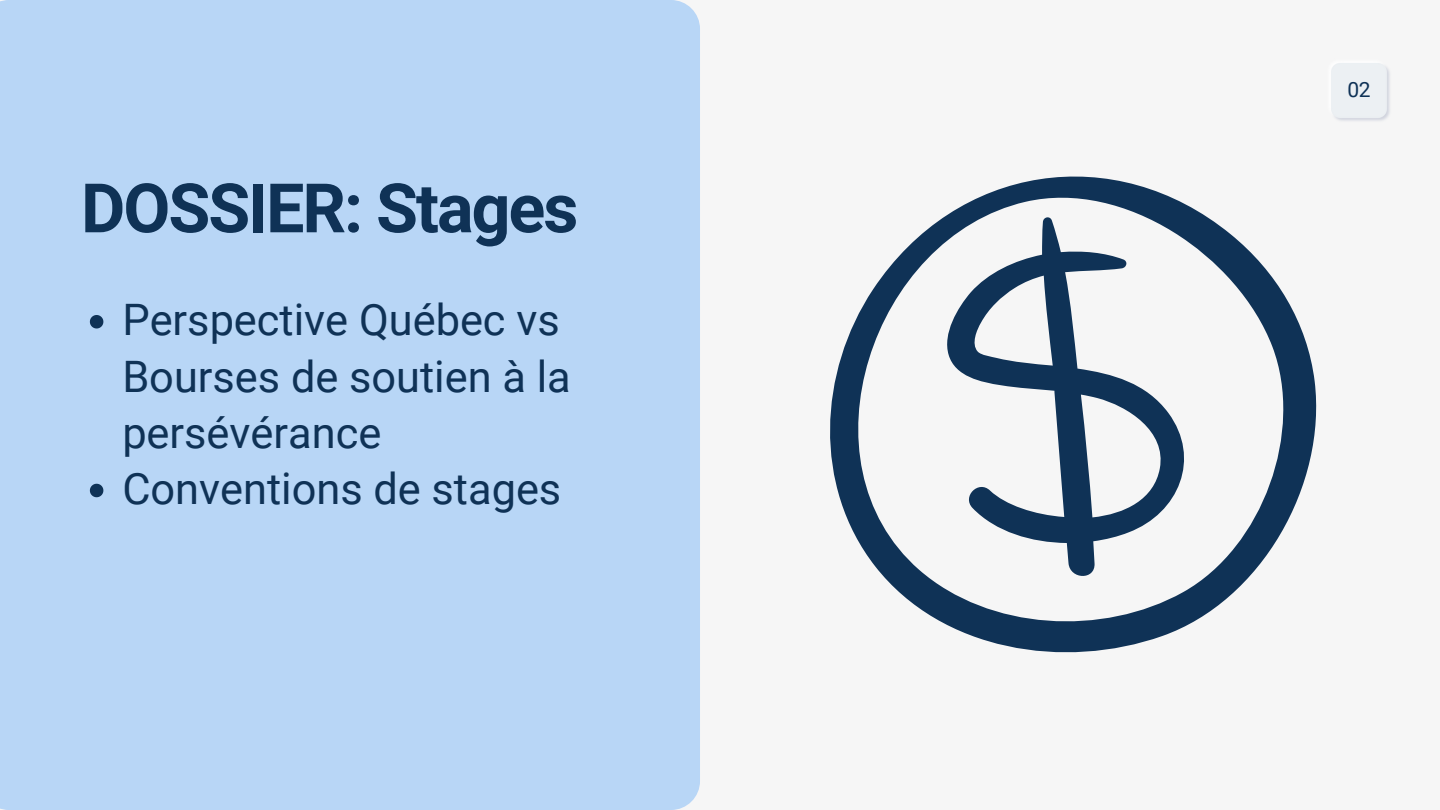
<style>
.page{position:relative;width:1440px;height:810px;background:#f6f6f6}
.page>*{position:absolute;margin:0;border:0;box-sizing:border-box;transform-origin:0 0}
.t1{font:700 68.3px "Roboto";letter-spacing:-.03em;color:#0f3256}
.t2{font:43.4px/56.2px "Roboto";color:#0f3256}
.t3{font:21px "Roboto";color:#0f3256}
</style>
<div class="page">
<div style="left:0;top:0;width:700px;height:810px;background:#b8d6f6"></div>
<img style="left:1332px;top:63px;width:58px;height:58px">
<svg style="left:830px;top:176px;width:487px;height:477px"></svg>
<svg style="left:942px;top:215px;width:260px;height:366px"></svg>
<svg style="left:90px;top:315px;width:13px;height:14px"></svg>
<svg style="left:90px;top:484px;width:13px;height:13px"></svg>
<h1 class="t1" style="left:81px;top:169px;width:499px">DOSSIER: Stages</h1>
<p class="t2" style="left:122px;top:292px;width:450px">Perspective Québec vs<br>Bourses de soutien à la persévérance<br>Conventions de stages</p>
<p class="t3" style="left:1348px;top:78px;width:24px">02</p>
</div>
